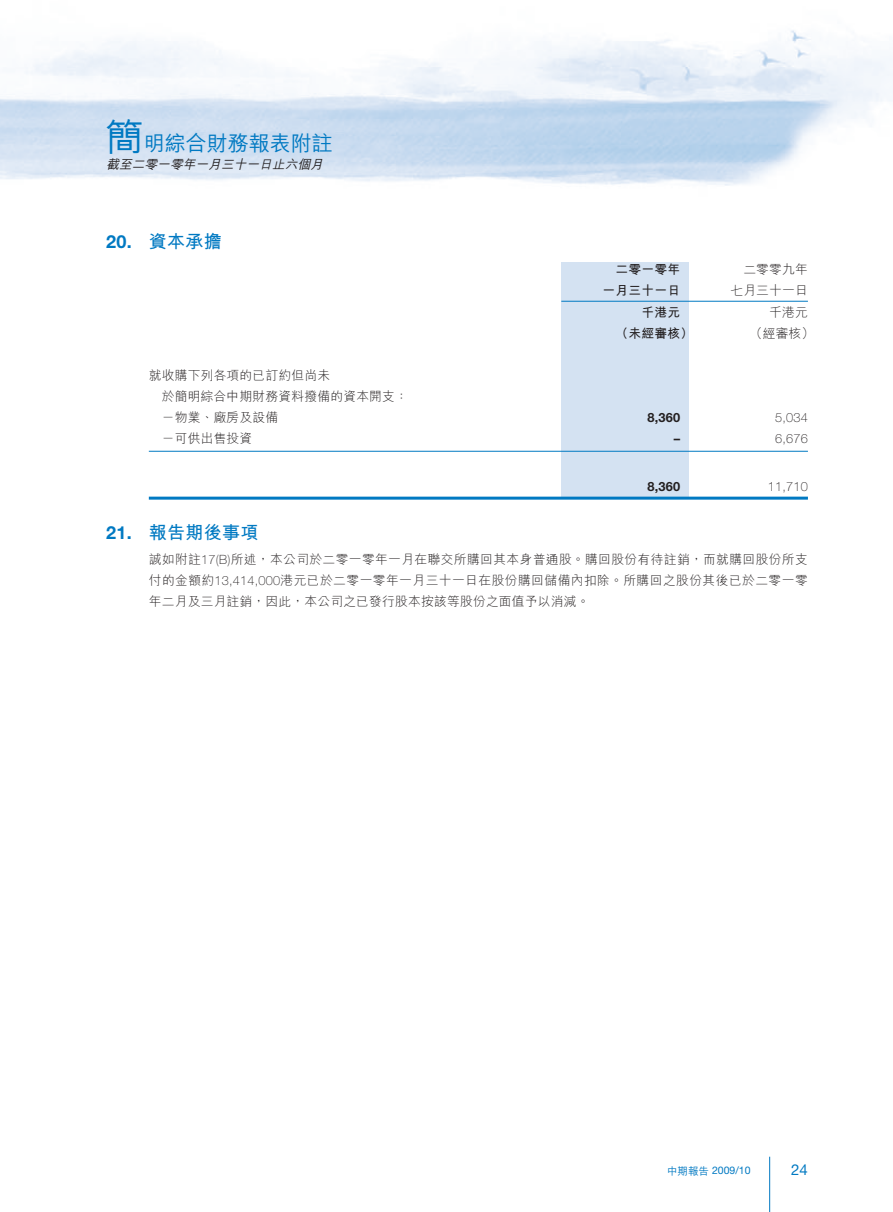
<style>
.page{position:relative;width:893px;height:1212px;background:#fff}
.page>*{position:absolute;margin:0;border:0;box-sizing:border-box;transform-origin:0 0}
.t1{font:500 21px "M Hei HK";color:#0079c2}
.t2{font:700 18px "M Hei HK";letter-spacing:.015em;color:#0079c2}
.t3{font:15px "Helvetica Neue LT Std";color:#0079c2}
.t4{font:300 12.75px/21px "M Hei HK";letter-spacing:.015em;color:#231f20}
.t5{font:700 12.75px "M Hei HK";letter-spacing:.015em;color:#231f20}
.t6{font:italic 500 12.75px "M Hei HK";color:#231f20}
.t7{font:100 12.75px "Helvetica Neue LT Std";letter-spacing:.015em;color:#231f20}
.t8{font:700 12.75px "Helvetica Neue LT Std";letter-spacing:.015em;color:#231f20}
.t9{font:10.5px "Helvetica Neue LT Std";color:#0079c2}
.s1{font-size:37.5px}
.s2{font-family:"Helvetica Neue LT Std"}
.s3{font-family:"Helvetica Neue LT Std";font-weight:100}
.s4{font-family:"M Hei HK";font-weight:500}
</style>
<div class="page">
<hr style="left:769px;top:1157px;width:1px;height:55px;background:#0079c2">
<div style="left:561px;top:262px;width:128px;height:236px;background:#d4e2f2"></div>
<hr style="left:561px;top:301px;width:247px;height:1px;background:#0079c2">
<hr style="left:149px;top:451px;width:659px;height:1px;background:#0079c2">
<hr style="left:149px;top:497px;width:659px;height:3px;background:#0079c2">
<p class="t1" style="left:106px;top:128px;width:228px"><span class="s1">簡</span>明綜合財務報表附註</p>
<p class="t6" style="left:106px;top:155px;width:222px">截至二零一零年一月三十一日止六個月</p>
<p class="t2" style="left:106px;top:229px;width:117px"><span class="s2">20.</span> 資本承擔</p>
<p class="t4" style="left:162px;top:364px;width:248px;text-indent:-13px">就收購下列各項的已訂約但尚未<br>於簡明綜合中期財務資料撥備的資本開支：－物業、廠房及設備</p>
<p class="t5" style="left:616px;top:260px;width:66px">二零一零年</p>
<p class="t4" style="left:743px;top:258px;width:66px">二零零九年</p>
<p class="t5" style="left:603px;top:281px;width:79px">一月三十一日</p>
<p class="t4" style="left:730px;top:279px;width:79px">七月三十一日</p>
<p class="t5" style="left:641px;top:303px;width:40px">千港元</p>
<p class="t4" style="left:769px;top:301px;width:40px">千港元</p>
<p class="t5" style="left:616px;top:324px;width:79px">（未經審核）</p>
<p class="t4" style="left:750px;top:322px;width:66px">（經審核）</p>
<p class="t8" style="left:647px;top:410px;width:34px">8,360</p>
<p class="t7" style="left:775px;top:410px;width:34px">5,034</p>
<p class="t4" style="left:162px;top:427px;width:92px">－可供出售投資</p>
<p class="t8" style="left:674px;top:431px;width:8px">–</p>
<p class="t7" style="left:775px;top:431px;width:34px">6,676</p>
<p class="t8" style="left:647px;top:479px;width:34px">8,360</p>
<p class="t7" style="left:768px;top:479px;width:42px">11,710</p>
<p class="t2" style="left:106px;top:519px;width:154px"><span class="s2">21.</span> 報告期後事項</p>
<p class="t4" style="left:149px;top:549px;width:660px;text-align:justify">誠如附註<span class="s3">17(B)</span>所述，本公司於二零一零年一月在聯交所購回其本身普通股。購回股份有待註銷，而就購回股份所支付的金額約<span class="s3">13,414,000</span>港元已於二零一零年一月三十一日在股份購回儲備內扣除。所購回之股份其後已於二零一零年二月及三月註銷，因此，本公司之已發行股本按該等股份之面值予以消減。</p>
<p class="t9" style="left:667px;top:1164px;width:85px"><span class="s4">中期報告</span> 2009/10</p>
<p class="t3" style="left:791px;top:1160px;width:18px">24</p>
</div>
